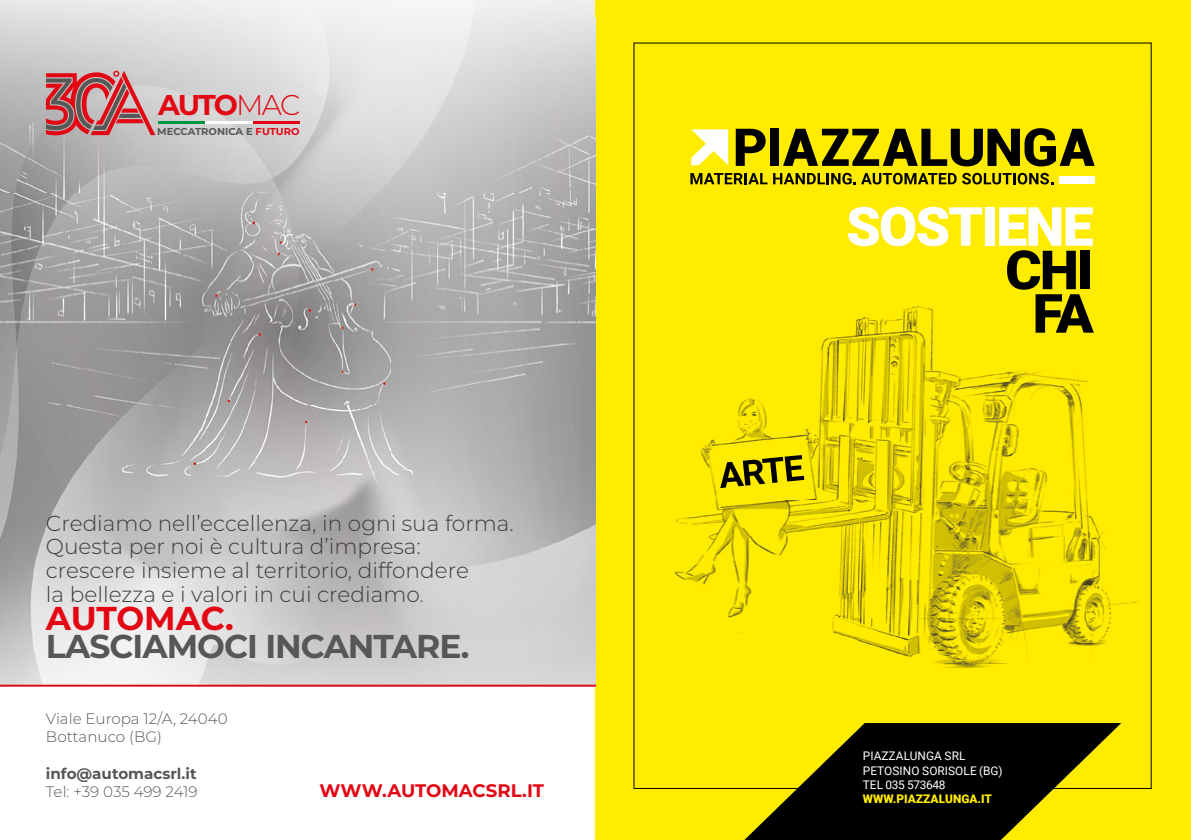
<style>
.page{position:relative;width:1191px;height:840px;background:#fff}
.page>*{position:absolute;margin:0;border:0;box-sizing:border-box;transform-origin:0 0}
.t1{font:900 54px/43.4px "Roboto";letter-spacing:-.035em;color:#fff;text-align:right}
.t2{font:700 33px/28.2px "Montserrat";letter-spacing:-.03em;color:#575756}
.t3{font:700 28.6px "Montserrat";color:#e30613}
.t4{font:300 21.6px/23.6px "Montserrat";color:#3c3c3b}
.t5{font:700 18.2px "Montserrat";color:#e30613}
.t6{font:700 15.2px/18.2px "Montserrat";color:#575756}
.t7{font:300 15.2px/18.2px "Montserrat";color:#575756}
.t8{font:11.8px/14.2px "Roboto";letter-spacing:.005em;color:#fff}
.t9{font:700 10px "Montserrat";color:#575756}
.s1{font-weight:300}
.s2{color:#e30613}
.s3{color:#575756}
.s4{color:#000}
.s5{font-weight:900;color:#ffed00}
</style>
<div class="page">
<div style="left:595px;top:0;width:596px;height:839px;background:#ffed00"></div>
<img style="left:595px;top:104px;width:557px;height:685px">
<svg style="left:744px;top:722px;width:377px;height:117px;fill:#000"></svg>
<svg style="left:720px;top:454px;width:84px;height:34px"></svg>
<svg style="left:691px;top:129px;width:37px;height:36px"></svg>
<div style="left:770px;top:129px;width:9px;height:37px;background:#000"></div>
<svg style="left:735px;top:129px;width:30px;height:37px"></svg>
<svg style="left:783px;top:128px;width:311px;height:38px"></svg>
<svg style="left:690px;top:173px;width:77px;height:11px"></svg>
<div style="left:1059px;top:176px;width:35px;height:8px;background:#fff"></div>
<svg style="left:773px;top:173px;width:183px;height:11px"></svg>
<svg style="left:962px;top:173px;width:91px;height:11px"></svg>
<img style="left:0;top:0;width:595px;height:684px">
<hr style="left:158px;top:121px;width:47px;height:2px;background:#009641">
<hr style="left:252px;top:121px;width:47px;height:2px;background:#e30613">
<hr style="left:205px;top:121px;width:47px;height:2px;background:#fff">
<svg style="left:46px;top:71px;width:109px;height:64px"></svg>
<hr style="left:0;top:684px;width:595px;height:2px;background:#e30613">
<p class="t3" style="left:158px;top:84px;width:144px">AUTO<span class="s1">MAC</span></p>
<p class="t9" style="left:157px;top:124px;width:144px">MECCATRONICA E <span class="s2">FUTURO</span></p>
<p class="t4" style="left:46px;top:510px;width:469px">Crediamo nell’eccellenza, in ogni sua forma.<br>Questa per noi è cultura d’impresa: crescere insieme al territorio, diffondere<br>la bellezza e i valori in cui crediamo<span class="s3">.</span></p>
<p class="t2" style="left:46px;top:602px;width:425px"><span class="s2">AUTOMAC.<br></span>LASCIAMOCI INCANTARE.</p>
<p class="t7" style="left:46px;top:708px;width:183px">Viale Europa 12/A, 24040<br>Bottanuco (BG)</p>
<p class="t6" style="left:46px;top:763px;width:153px">info@automacsrl.it<br><span class="s1">Tel: +39 035 499 2419</span></p>
<p class="t5" style="left:319px;top:776px;width:226px">WWW.AUTOMACSRL.IT</p>
<p class="t1" style="left:846px;top:203px;width:249px">SOSTIENE<br><span class="s4">CHI<br>FA</span></p>
<p class="t8" style="left:863px;top:748px;width:141px">PIAZZALUNGA SRL<br>PETOSINO SORISOLE (BG)<br>TEL 035 573648<br><span class="s5">WWW.PIAZZALUNGA.IT</span></p>
</div>
